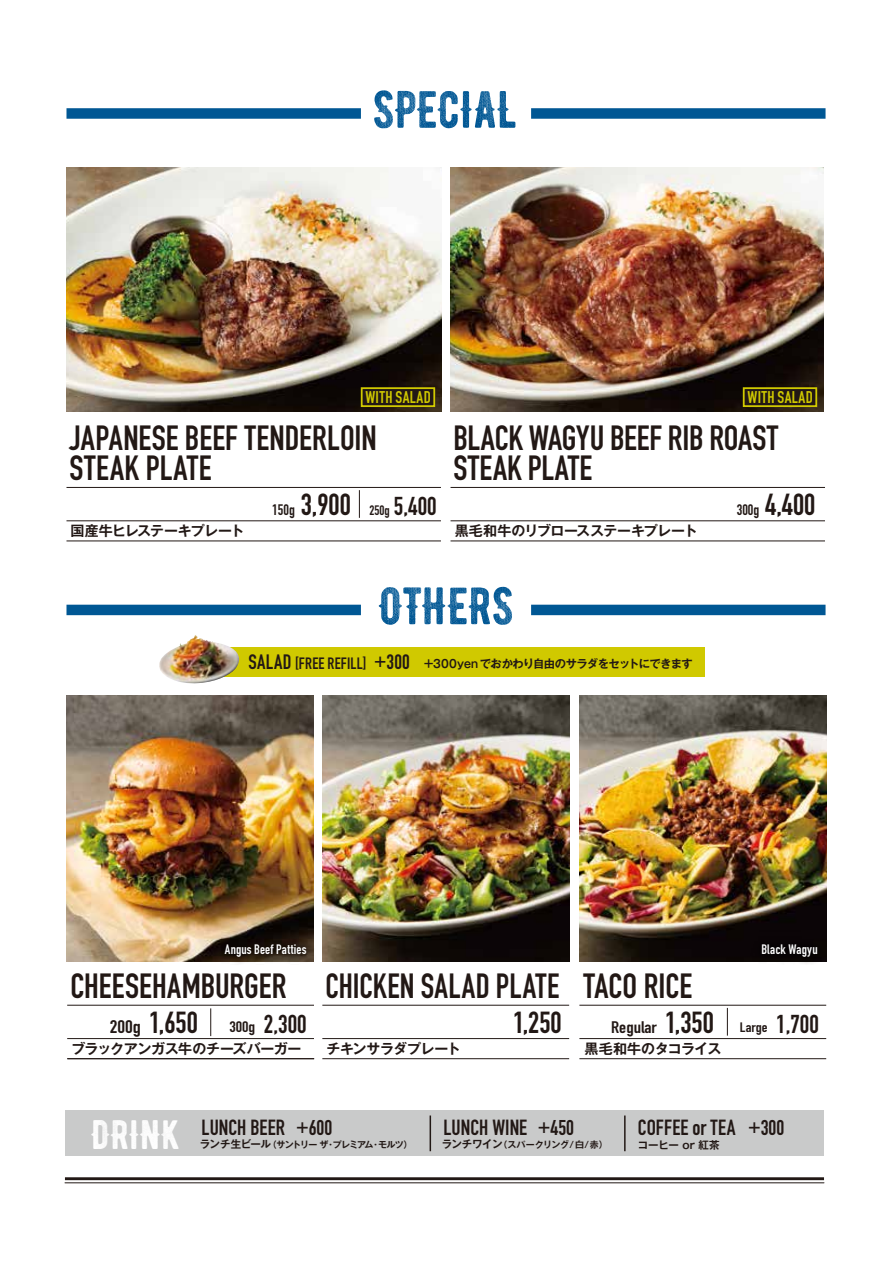
<style>
.page{position:relative;width:893px;height:1263px;background:#fff}
.page>*{position:absolute;margin:0;border:0;box-sizing:border-box;transform-origin:0 0}
.t1{font:52.5px "BERNIERDISTRESSED";letter-spacing:-.005em;color:#005794}
.t2{font:41.25px "BERNIERDISTRESSED";letter-spacing:.005em;color:#fff}
.t3{font:700 34.5px/30.3px "DIN Condensed";color:#221815}
.t4{font:700 34.5px "DIN Condensed";color:#221815;scale:.96 1}
.t5{font:700 30px "DIN Condensed";color:#221815}
.t6{font:700 25.5px "DIN Condensed";color:#221815}
.t7{font:700 21.6px "DIN Condensed";color:#221815}
.t8{font:700 21.15px "DIN Condensed";color:#221815}
.t9{font:700 16.8px "DIN Condensed";letter-spacing:.02em;color:#d0c900}
.t10{font:700 16.5px "DIN Condensed";color:#221815;scale:1.15 1}
.t11{font:700 13.95px "Gothic MB101 Pr 6 N De";letter-spacing:-.03em;color:#221815}
.t12{font:700 13.5px "DIN Condensed";letter-spacing:.015em;color:#fff}
.t13{font:700 13.5px "DIN Condensed";color:#221815;scale:1.15 1}
.t14{font:700 11.4px "Gothic MB101 Pr 6 N De";letter-spacing:-.05em;color:#221815}
.t15{font:700 10.5px "Gothic MB101 Pr 6 N De";letter-spacing:-.005em;color:#221815}
.t16{font:700 9px "Gothic MB101 Pr 6 N De";letter-spacing:-.105em;color:#221815}
.t17{font:700 9px "Gothic MB101 Pr 6 N De";letter-spacing:-.02em;color:#221815}
.s1{font-size:15px}
.s2{font-size:13.5px}
.s3{font-family:"DIN Condensed";font-size:20.55px}
.s4{font-family:"DIN Condensed";font-size:16.2px}
.s5{font-size:18px}
.s6{font-size:25.5px}
.s7{font-size:30px}
.s8{font-size:10.5px}
</style>
<div class="page">
<img style="left:66px;top:696px;width:248px;height:265px">
<img style="left:322px;top:696px;width:248px;height:265px">
<img style="left:579px;top:696px;width:247px;height:265px">
<img style="left:66px;top:167px;width:375px;height:245px">
<img style="left:451px;top:167px;width:372px;height:245px">
<div style="left:221px;top:647px;width:484px;height:30px;background:#d0c900"></div>
<img style="left:170px;top:888px;width:192px;height:125px">
<img style="left:706px;top:888px;width:121px;height:125px">
<hr style="left:65px;top:1182px;width:759px;height:1px;background:#221815">
<hr style="left:65px;top:1177px;width:759px;height:3px;background:#221815">
<div style="left:65px;top:1110px;width:759px;height:46px;background:#c9caca"></div>
<hr style="left:624px;top:1115px;width:2px;height:36px;background:#221815">
<hr style="left:430px;top:1115px;width:1px;height:36px;background:#221815">
<hr style="left:322px;top:1058px;width:247px;height:1px;background:#221815">
<hr style="left:579px;top:1058px;width:247px;height:1px;background:#221815">
<hr style="left:66px;top:541px;width:375px;height:1px;background:#221815">
<hr style="left:451px;top:541px;width:374px;height:1px;background:#221815">
<hr style="left:67px;top:1058px;width:247px;height:1px;background:#221815">
<div style="left:361px;top:387px;width:74px;height:20px;background:#221815;border:2px solid #d0c900"></div>
<div style="left:743px;top:387px;width:74px;height:20px;background:#221815;border:2px solid #d0c900"></div>
<img style="left:159px;top:635px;width:81px;height:49px">
<hr style="left:67px;top:1038px;width:247px;height:1px;background:#221815">
<hr style="left:67px;top:1005px;width:247px;height:1px;background:#221815">
<svg style="left:210px;top:1008px;width:1px;height:28px"></svg>
<hr style="left:322px;top:1038px;width:247px;height:1px;background:#221815">
<hr style="left:322px;top:1005px;width:247px;height:1px;background:#221815">
<hr style="left:66px;top:521px;width:375px;height:1px;background:#221815">
<hr style="left:66px;top:487px;width:375px;height:1px;background:#221815">
<svg style="left:359px;top:490px;width:1px;height:28px"></svg>
<hr style="left:451px;top:521px;width:374px;height:1px;background:#221815">
<hr style="left:451px;top:487px;width:374px;height:1px;background:#221815">
<div style="left:66px;top:108px;width:295px;height:11px;background:#005794"></div>
<div style="left:531px;top:108px;width:294px;height:11px;background:#005794"></div>
<div style="left:66px;top:605px;width:295px;height:10px;background:#005794"></div>
<div style="left:531px;top:605px;width:294px;height:10px;background:#005794"></div>
<hr style="left:579px;top:1038px;width:247px;height:1px;background:#221815">
<hr style="left:579px;top:1005px;width:247px;height:1px;background:#221815">
<svg style="left:727px;top:1008px;width:1px;height:27px"></svg>
<h1 class="t1" style="left:372px;top:66px;width:146px">SPECIAL</h1>
<p class="t9" style="left:365px;top:386px;width:67px">WITH SALAD</p>
<p class="t9" style="left:747px;top:386px;width:67px">WITH SALAD</p>
<p class="t3" style="left:69px;top:422px;width:309px">JAPANESE BEEF TENDERLOIN<br>STEAK PLATE</p>
<p class="t3" style="left:453px;top:422px;width:326px">BLACK WAGYU BEEF RIB ROAST<br>STEAK PLATE</p>
<p class="t11" style="left:71px;top:519px;width:175px">国産牛ヒレステーキプレート</p>
<p class="t5" style="left:272px;top:485px;width:80px"><span class="s1">150g</span> 3,900</p>
<p class="t6" style="left:370px;top:489px;width:69px"><span class="s2">250g</span> 5,400</p>
<p class="t5" style="left:737px;top:485px;width:80px"><span class="s1">300g</span> 4,400</p>
<p class="t11" style="left:455px;top:519px;width:245px">黒毛和牛のリブロースステーキプレート</p>
<h1 class="t1" style="left:379px;top:563px;width:137px">OTHERS</h1>
<p class="t14" style="left:249px;top:654px;width:446px"><span class="s3">SALAD</span> <span class="s4">[FREE REFILL]</span> <span class="s3">+300</span> +300yenでおかわり自由のサラダをセットにできます</p>
<p class="t12" style="left:225px;top:941px;width:83px">Angus Beef Patties</p>
<p class="t12" style="left:761px;top:941px;width:58px">Black Wagyu</p>
<p class="t3" style="left:70px;top:971px;width:218px">CHEESEHAMBURGER</p>
<p class="t4" style="left:325px;top:963px;width:245px">CHICKEN SALAD PLATE</p>
<p class="t3" style="left:584px;top:971px;width:110px">TACO RICE</p>
<p class="t5" style="left:110px;top:1002px;width:198px"><span class="s5">200g</span> 1,650 <span class="s1">300g</span> <span class="s6">2,300</span></p>
<p class="t5" style="left:513px;top:1002px;width:50px">1,250</p>
<p class="t10" style="left:611px;top:1016px;width:91px">Regular <span class="s7">1,350</span></p>
<p class="t13" style="left:740px;top:1018px;width:70px">Large <span class="s6">1,700</span></p>
<p class="t11" style="left:71px;top:1037px;width:232px">ブラックアンガス牛のチーズバーガー</p>
<p class="t11" style="left:326px;top:1037px;width:136px">チキンサラダプレート</p>
<p class="t11" style="left:585px;top:1037px;width:138px">黒毛和牛のタコライス</p>
<p class="t2" style="left:91px;top:1100px;width:90px">DRINK</p>
<p class="t7" style="left:202px;top:1113px;width:85px">LUNCH BEER</p>
<p class="t7" style="left:443px;top:1113px;width:85px">LUNCH WINE</p>
<p class="t7" style="left:638px;top:1113px;width:99px">COFFEE or TEA</p>
<p class="t8" style="left:296px;top:1113px;width:38px">+600</p>
<p class="t8" style="left:538px;top:1113px;width:38px">+450</p>
<p class="t8" style="left:748px;top:1113px;width:38px">+300</p>
<p class="t16" style="left:200px;top:1137px;width:214px"><span class="s8">ランチ生ビール</span>（サントリー ザ・プレミアム・モルツ）</p>
<p class="t17" style="left:442px;top:1137px;width:168px"><span class="s8">ランチワイン</span>（スパークリング/白/赤）</p>
<p class="t15" style="left:638px;top:1136px;width:83px">コーヒー or 紅茶</p>
</div>
